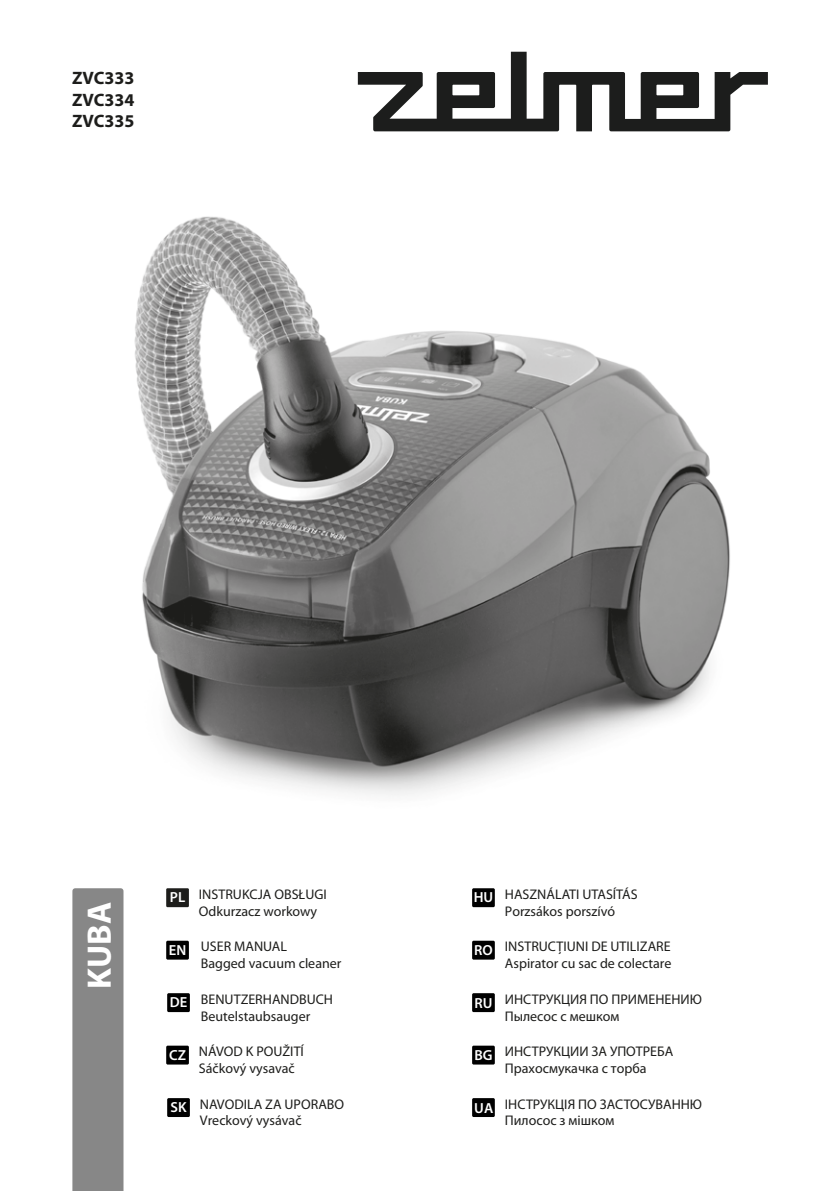
<style>
.page{position:relative;width:840px;height:1191px;background:#fff}
.page>*{position:absolute;margin:0;border:0;box-sizing:border-box;transform-origin:0 0}
.t1{font:700 34px "Myriad Pro";color:#fff}
.t2{font:700 18px/21.6px "Myriad Pro";color:#1d1d1b;text-align:justify}
.t3{font:600 14.6px "Myriad Pro";color:#fff}
.t4{font:14px/16.8px "Myriad Pro";color:#1d1d1b}
</style>
<div class="page">
<img style="left:134px;top:216px;width:596px;height:579px">
<svg style="left:357px;top:52px;width:410px;height:79px"></svg>
<div style="left:166px;top:888px;width:23px;height:19px;background:#1d1d1b"></div>
<div style="left:166px;top:940px;width:23px;height:19px;background:#000;border-radius:2px"></div>
<div style="left:167px;top:993px;width:23px;height:19px;background:#000;border-radius:2px"></div>
<div style="left:166px;top:1045px;width:23px;height:19px;background:#000;border-radius:2px"></div>
<div style="left:167px;top:1098px;width:23px;height:19px;background:#000;border-radius:2px"></div>
<div style="left:472px;top:888px;width:22px;height:19px;background:#000;border-radius:2px"></div>
<div style="left:472px;top:940px;width:22px;height:19px;background:#000;border-radius:2px"></div>
<div style="left:472px;top:993px;width:22px;height:19px;background:#000;border-radius:2px"></div>
<div style="left:472px;top:1098px;width:22px;height:19px;background:#000;border-radius:2px"></div>
<div style="left:472px;top:1045px;width:22px;height:19px;background:#000;border-radius:2px"></div>
<div style="left:72px;top:888px;width:51px;height:303px;background:#878787"></div>
<p class="t2" style="left:72px;top:67px;width:64px">ZVC333<br>ZVC334<br>ZVC335</p>
<h1 class="t1" style="left:77px;top:989px;width:88px;rotate:-90deg">KUBA</h1>
<p class="t3" style="left:170px;top:888px;width:17px">PL</p>
<p class="t3" style="left:169px;top:940px;width:19px">EN</p>
<p class="t3" style="left:170px;top:993px;width:19px">DE</p>
<p class="t4" style="left:199px;top:885px;width:129px">INSTRUKCJA OBSŁUGI<br>Odkurzacz workowy</p>
<p class="t4" style="left:201px;top:938px;width:142px">USER MANUAL<br>Bagged vacuum cleaner</p>
<p class="t4" style="left:201px;top:990px;width:133px">BENUTZERHANDBUCH<br>Beutelstaubsauger</p>
<p class="t3" style="left:473px;top:888px;width:21px">HU</p>
<p class="t3" style="left:474px;top:941px;width:20px">RO</p>
<p class="t3" style="left:474px;top:993px;width:20px">RU</p>
<p class="t4" style="left:504px;top:885px;width:134px">HASZNÁLATI UTASÍTÁS<br>Porzsákos porszívó</p>
<p class="t4" style="left:504px;top:938px;width:168px">INSTRUCȚIUNI DE UTILIZARE<br>Aspirator cu sac de colectare</p>
<p class="t4" style="left:504px;top:990px;width:198px">ИНСТРУКЦИЯ ПО ПРИМЕНЕНИЮ<br>Пылесос с мешком</p>
<p class="t3" style="left:169px;top:1045px;width:18px">CZ</p>
<p class="t3" style="left:170px;top:1098px;width:18px">SK</p>
<p class="t4" style="left:199px;top:1042px;width:106px">NÁVOD K POUŽITÍ<br>Sáčkový vysavač</p>
<p class="t4" style="left:504px;top:1042px;width:170px">ИНСТРУКЦИИ ЗА УПОТРЕБА<br>Прахосмукачка с торба</p>
<p class="t4" style="left:200px;top:1095px;width:146px">NAVODILA ZA UPORABO<br>Vreckový vysávač</p>
<p class="t4" style="left:504px;top:1095px;width:199px">ІНСТРУКЦІЯ ПО ЗАСТОСУВАННЮ<br>Пилосос з мішком</p>
<p class="t3" style="left:474px;top:1046px;width:20px">BG</p>
<p class="t3" style="left:474px;top:1098px;width:21px">UA</p>
</div>
